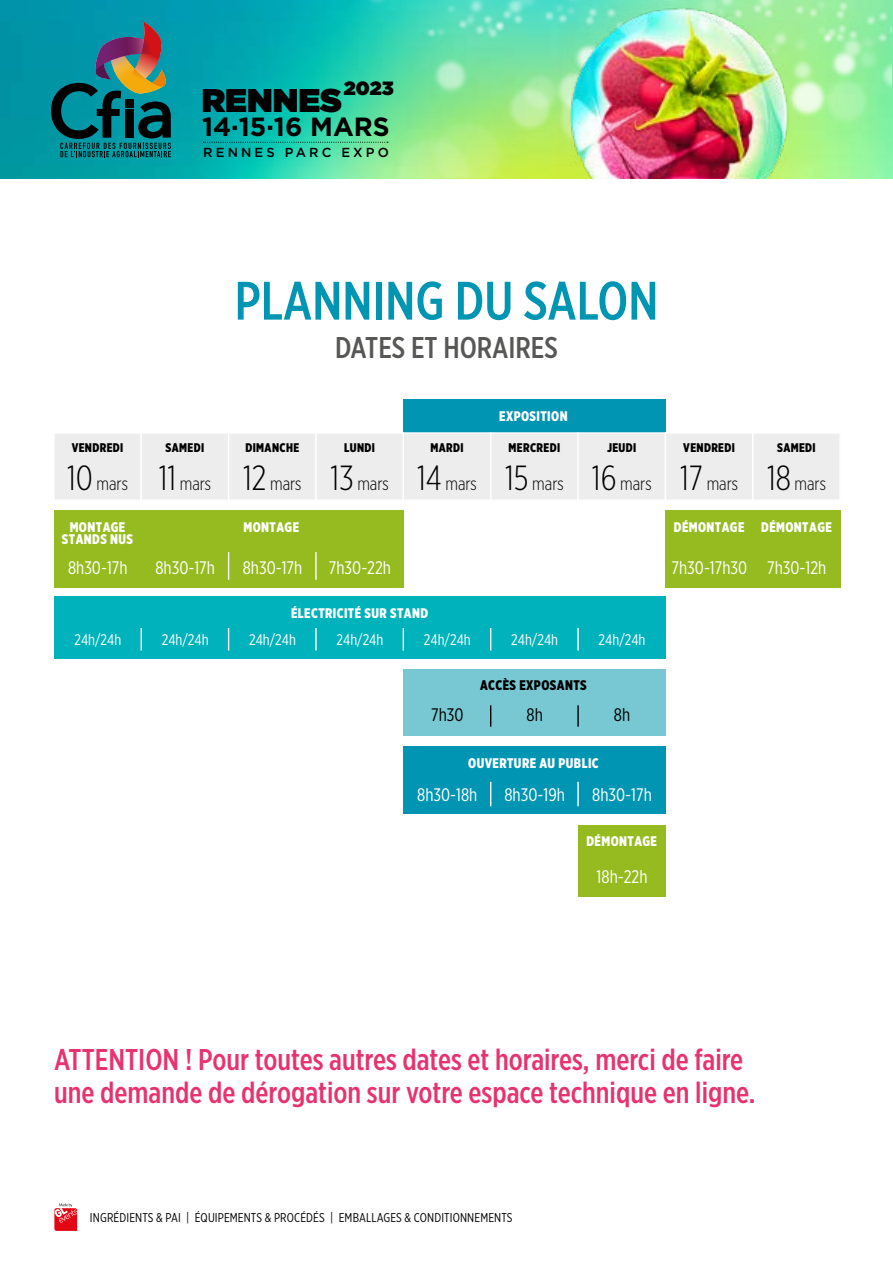
<style>
.page{position:relative;width:893px;height:1263px;background:#fff}
.page>*{position:absolute;margin:0;border:0;box-sizing:border-box;transform-origin:0 0}
.t1{font:500 54px "Gotham X Narrow";color:#0095b3}
.t2{font:900 32.85px "Gotham";color:#000}
.t3{font:500 30px/32.4px "Gotham X Narrow";color:#e8326e}
.t4{font:500 30px "Gotham X Narrow";color:#575756}
.t5{font:700 26.25px "Gotham";color:#000}
.t6{font:900 19.2px "Gotham";color:#000}
.t7{font:18.15px "Gotham X Narrow";color:#fff}
.t8{font:300 18.15px "Gotham X Narrow";color:#000}
.t9{font:18.15px "Gotham X Narrow";color:#000}
.t10{font:15.3px "Gotham X Narrow";color:#fff}
.t11{font:900 13.95px/12.6px "Gotham X Narrow";letter-spacing:.03em;color:#fff;text-align:center}
.t12{font:900 13.95px "Gotham X Narrow";letter-spacing:.03em;color:#000}
.t13{font:500 13.05px "Gotham";letter-spacing:.235em;color:#000}
.t14{font:12.75px "Gotham X Narrow";letter-spacing:.01em;color:#000}
.t15{font:900 12.6px "Gotham X Narrow";letter-spacing:.03em;color:#000}
.s1{font-size:34.8px}
</style>
<div class="page">
<img style="left:0;top:0;width:893px;height:179px">
<img style="left:338px;top:0;width:554px;height:177px">
<img style="left:558px;top:0;width:241px;height:179px">
<svg style="left:54px;top:1203px;width:23px;height:28px"></svg>
<div style="left:141px;top:511px;width:262px;height:77px;background:#95bb20"></div>
<div style="left:54px;top:433px;width:87px;height:67px;background:#ededed"></div>
<div style="left:53px;top:432px;width:89px;height:69px;border:1px solid #fff"></div>
<div style="left:54px;top:511px;width:87px;height:77px;background:#95bb20"></div>
<div style="left:141px;top:433px;width:88px;height:67px;background:#ededed"></div>
<div style="left:141px;top:432px;width:88px;height:69px;border:1px solid #fff"></div>
<div style="left:229px;top:433px;width:87px;height:67px;background:#ededed"></div>
<div style="left:228px;top:432px;width:89px;height:69px;border:1px solid #fff"></div>
<div style="left:403px;top:399px;width:262px;height:34px;background:#0095b3"></div>
<div style="left:665px;top:511px;width:88px;height:77px;background:#95bb20"></div>
<div style="left:316px;top:433px;width:87px;height:67px;background:#ededed"></div>
<div style="left:315px;top:432px;width:89px;height:69px;border:1px solid #fff"></div>
<div style="left:403px;top:433px;width:88px;height:67px;background:#ededed"></div>
<div style="left:403px;top:432px;width:88px;height:69px;border:1px solid #fff"></div>
<div style="left:491px;top:433px;width:87px;height:67px;background:#ededed"></div>
<div style="left:490px;top:432px;width:89px;height:69px;border:1px solid #fff"></div>
<div style="left:578px;top:433px;width:87px;height:67px;background:#ededed"></div>
<div style="left:577px;top:432px;width:89px;height:69px;border:1px solid #fff"></div>
<div style="left:665px;top:433px;width:88px;height:67px;background:#ededed"></div>
<div style="left:665px;top:432px;width:88px;height:69px;border:1px solid #fff"></div>
<div style="left:753px;top:511px;width:87px;height:77px;background:#95bb20"></div>
<div style="left:753px;top:433px;width:87px;height:67px;background:#ededed"></div>
<div style="left:752px;top:432px;width:89px;height:69px;border:1px solid #fff"></div>
<svg style="left:228px;top:552px;width:1px;height:28px"></svg>
<hr style="left:315px;top:552px;width:2px;height:28px;background:#fff">
<div style="left:578px;top:825px;width:87px;height:71px;background:#95bb20"></div>
<div style="left:403px;top:747px;width:262px;height:67px;background:#0095b3"></div>
<svg style="left:490px;top:782px;width:1px;height:24px"></svg>
<hr style="left:577px;top:782px;width:2px;height:24px;background:#fff">
<div style="left:403px;top:669px;width:262px;height:67px;background:#77c8d2"></div>
<div style="left:54px;top:596px;width:611px;height:62px;background:#00b2bb"></div>
<svg style="left:141px;top:628px;width:1px;height:22px"></svg>
<svg style="left:228px;top:628px;width:1px;height:22px"></svg>
<hr style="left:315px;top:628px;width:2px;height:22px;background:#fff">
<svg style="left:403px;top:628px;width:1px;height:22px"></svg>
<svg style="left:490px;top:628px;width:1px;height:22px"></svg>
<hr style="left:577px;top:628px;width:2px;height:22px;background:#fff">
<svg style="left:490px;top:705px;width:1px;height:22px"></svg>
<hr style="left:577px;top:705px;width:2px;height:22px;background:#000">
<svg style="left:51px;top:20px;width:120px;height:137px;background:#207278"></svg>
<div style="left:125px;top:99px;width:9px;height:9px;background:#000"></div>
<div style="left:125px;top:109px;width:9px;height:29px;background:#000"></div>
<svg style="left:203px;top:142px;width:185px;height:1px"></svg>
<p class="t6" style="left:344px;top:74px;width:51px">2023</p>
<p class="t5" style="left:202px;top:110px;width:189px">14·15·16 MARS</p>
<p class="t13" style="left:203px;top:144px;width:187px">RENNES PARC EXPO</p>
<p class="t2" style="left:202px;top:77px;width:142px">RENNES</p>
<p class="t1" style="left:235px;top:268px;width:425px">PLANNING DU SALON</p>
<p class="t4" style="left:335px;top:329px;width:224px">DATES ET HORAIRES</p>
<p class="t11" style="left:499px;top:409px;width:70px">EXPOSITION</p>
<p class="t15" style="left:72px;top:439px;width:53px">VENDREDI</p>
<p class="t8" style="left:67px;top:472px;width:62px"><span class="s1">10</span> mars</p>
<p class="t15" style="left:166px;top:439px;width:40px">SAMEDI</p>
<p class="t8" style="left:159px;top:472px;width:54px"><span class="s1">11</span> mars</p>
<p class="t15" style="left:245px;top:439px;width:55px">DIMANCHE</p>
<p class="t8" style="left:243px;top:472px;width:60px"><span class="s1">12</span> mars</p>
<p class="t15" style="left:344px;top:439px;width:32px">LUNDI</p>
<p class="t8" style="left:331px;top:472px;width:60px"><span class="s1">13</span> mars</p>
<p class="t15" style="left:430px;top:439px;width:35px">MARDI</p>
<p class="t8" style="left:417px;top:472px;width:61px"><span class="s1">14</span> mars</p>
<p class="t15" style="left:509px;top:439px;width:53px">MERCREDI</p>
<p class="t8" style="left:505px;top:472px;width:60px"><span class="s1">15</span> mars</p>
<p class="t15" style="left:607px;top:439px;width:31px">JEUDI</p>
<p class="t8" style="left:592px;top:472px;width:61px"><span class="s1">16</span> mars</p>
<p class="t15" style="left:683px;top:439px;width:53px">VENDREDI</p>
<p class="t8" style="left:680px;top:472px;width:59px"><span class="s1">17</span> mars</p>
<p class="t15" style="left:777px;top:439px;width:40px">SAMEDI</p>
<p class="t8" style="left:767px;top:472px;width:60px"><span class="s1">18</span> mars</p>
<p class="t11" style="left:62px;top:520px;width:73px">MONTAGE<br>STANDS NUS</p>
<p class="t11" style="left:244px;top:520px;width:57px">MONTAGE</p>
<p class="t11" style="left:674px;top:520px;width:72px">DÉMONTAGE</p>
<p class="t11" style="left:761px;top:520px;width:72px">DÉMONTAGE</p>
<p class="t7" style="left:68px;top:557px;width:61px">8h30-17h</p>
<p class="t7" style="left:155px;top:557px;width:61px">8h30-17h</p>
<p class="t7" style="left:243px;top:557px;width:61px">8h30-17h</p>
<p class="t7" style="left:329px;top:557px;width:64px">7h30-22h</p>
<p class="t7" style="left:672px;top:557px;width:77px">7h30-17h30</p>
<p class="t7" style="left:767px;top:557px;width:61px">7h30-12h</p>
<p class="t11" style="left:291px;top:606px;width:139px">ÉLECTRICITÉ SUR STAND</p>
<p class="t10" style="left:74px;top:630px;width:48px">24h/24h</p>
<p class="t10" style="left:162px;top:630px;width:48px">24h/24h</p>
<p class="t10" style="left:249px;top:630px;width:48px">24h/24h</p>
<p class="t10" style="left:337px;top:630px;width:48px">24h/24h</p>
<p class="t10" style="left:424px;top:630px;width:48px">24h/24h</p>
<p class="t10" style="left:511px;top:630px;width:48px">24h/24h</p>
<p class="t10" style="left:599px;top:630px;width:48px">24h/24h</p>
<p class="t12" style="left:480px;top:676px;width:108px">ACCÈS EXPOSANTS</p>
<p class="t9" style="left:431px;top:704px;width:34px">7h30</p>
<p class="t9" style="left:527px;top:704px;width:18px">8h</p>
<p class="t9" style="left:614px;top:704px;width:18px">8h</p>
<p class="t11" style="left:468px;top:756px;width:132px">OUVERTURE AU PUBLIC</p>
<p class="t7" style="left:417px;top:783px;width:62px">8h30-18h</p>
<p class="t7" style="left:504px;top:783px;width:62px">8h30-19h</p>
<p class="t7" style="left:592px;top:783px;width:61px">8h30-17h</p>
<p class="t11" style="left:586px;top:835px;width:72px">DÉMONTAGE</p>
<p class="t7" style="left:597px;top:866px;width:52px">18h-22h</p>
<p class="t3" style="left:54px;top:1043px;width:703px">ATTENTION ! Pour toutes autres dates et horaires, merci de faire une demande de dérogation sur votre espace technique en ligne.</p>
<p class="t14" style="left:90px;top:1210px;width:424px">INGRÉDIENTS &amp; PAI | ÉQUIPEMENTS &amp; PROCÉDÉS | EMBALLAGES &amp; CONDITIONNEMENTS</p>
</div>
